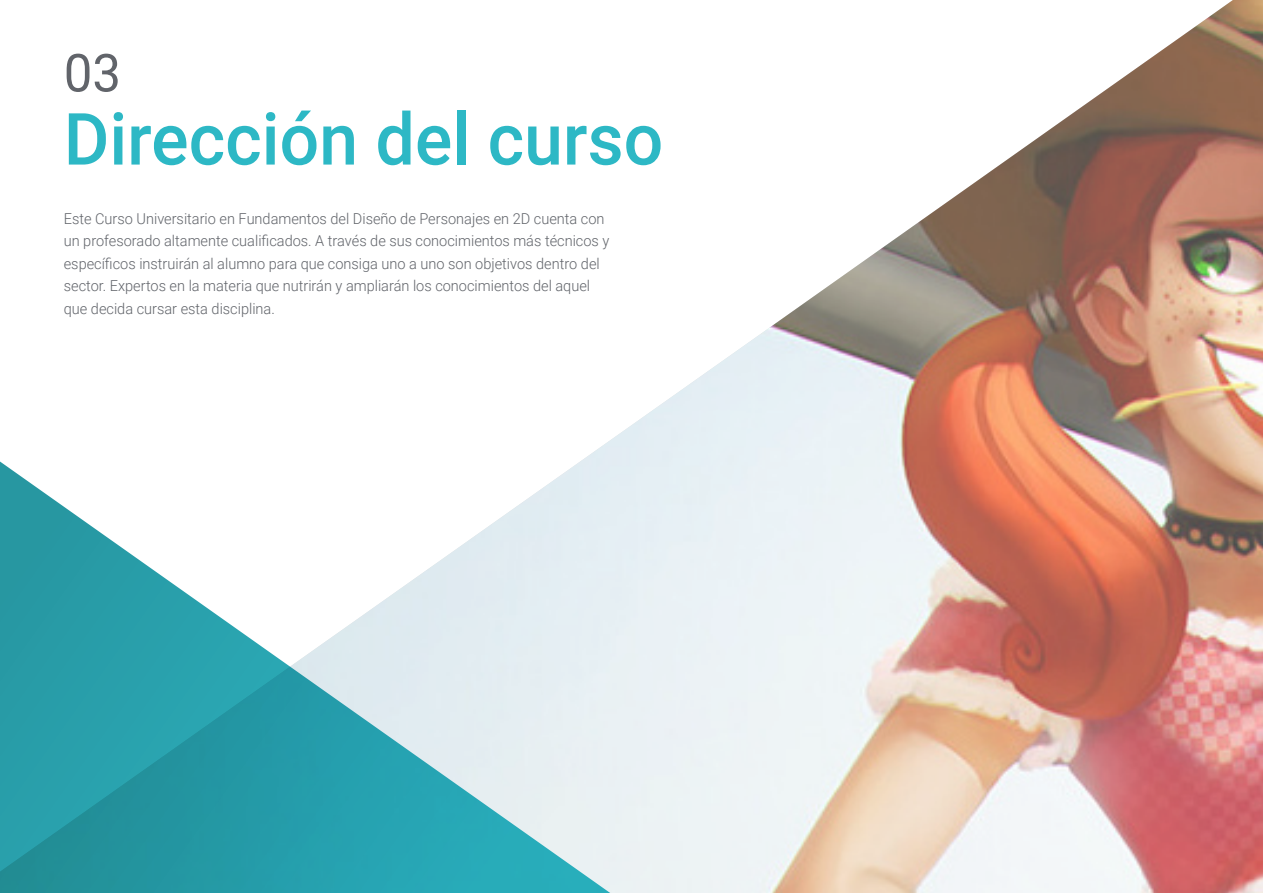
<style>
.page{position:relative;width:1263px;height:893px;background:#fff}
.page>*{position:absolute;margin:0;border:0;box-sizing:border-box;transform-origin:0 0}
.t1{font:500 72px "Roboto";color:#2db8c5}
.t2{font:52.5px "Roboto";color:#61646a}
.t3{font:300 15px/22.5px "Roboto";color:#61646a}
</style>
<div class="page">
<img style="left:602px;top:0;width:661px;height:893px">
<svg style="left:0;top:446px;width:640px;height:447px"></svg>
<h2 class="t2" style="left:64px;top:36px;width:59px">03</h2>
<h1 class="t1" style="left:64px;top:89px;width:601px">Dirección del curso</h1>
<p class="t3" style="left:64px;top:207px;width:547px">Este Curso Universitario en Fundamentos del Diseño de Personajes en 2D cuenta con un profesorado altamente cualificados. A través de sus conocimientos más técnicos y específicos instruirán al alumno para que consiga uno a uno son objetivos dentro del sector. Expertos en la materia que nutrirán y ampliarán los conocimientos del aquel que decida cursar esta disciplina.</p>
</div>
